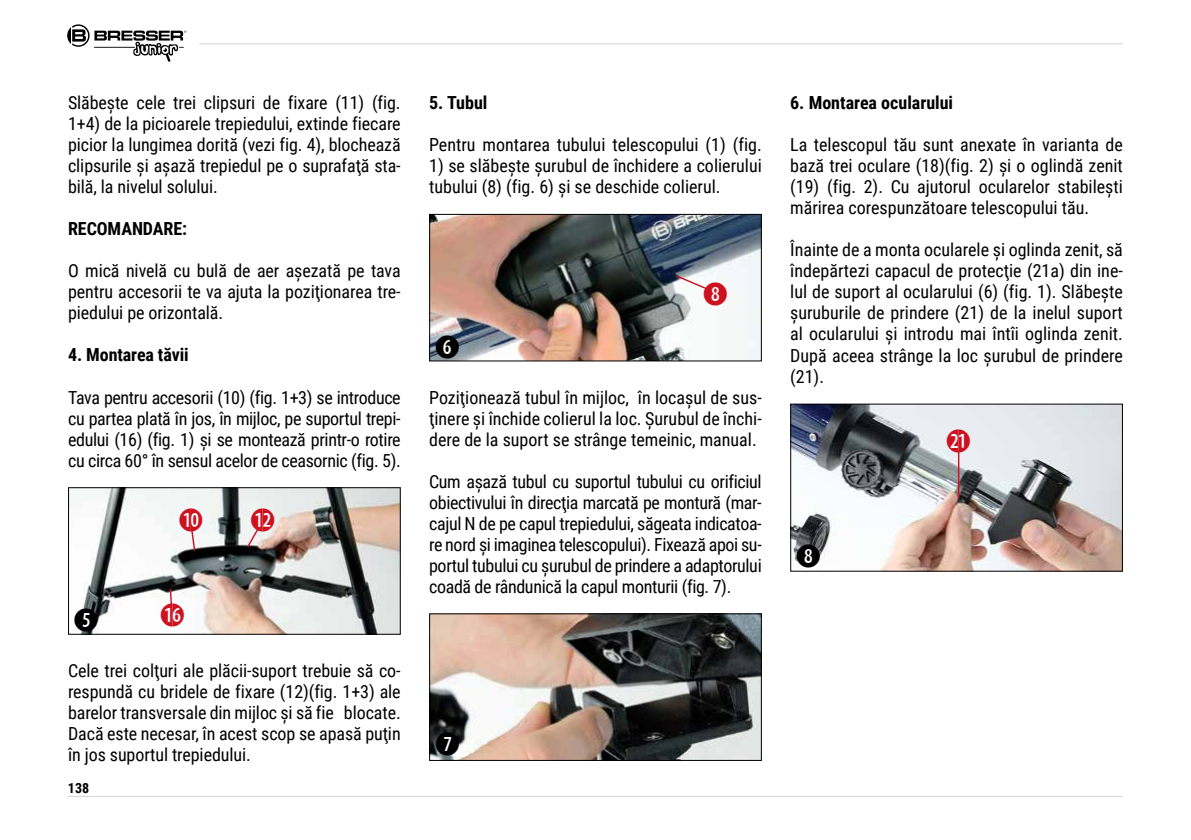
<style>
.page{position:relative;width:1191px;height:840px;background:#fff}
.page>*{position:absolute;margin:0;border:0;box-sizing:border-box;transform-origin:0 0}
.t1{font:32px "Combi Numerals Solid";color:#cc1220}
.t2{font:32px "Combi Numerals Solid";color:#000}
.t3{font:18px/21px "Roboto Condensed";letter-spacing:-.005em;color:#000;text-align:justify}
.t4{font:700 18px "Roboto Condensed";letter-spacing:-.005em;color:#000}
.t5{font:700 14px "Roboto Condensed";color:#000}
</style>
<div class="page">
<hr style="left:68px;top:795px;width:1055px;height:1px;background:#d4d4d4">
<hr style="left:199px;top:43px;width:924px;height:1px;background:#d4d4d4">
<svg style="left:67px;top:24px;width:119px;height:38px"></svg>
<img style="left:70px;top:489px;width:329px;height:143px">
<div style="left:68px;top:487px;width:333px;height:147px;border:1px solid #000"></div>
<div style="left:79px;top:609px;width:16px;height:18px;background:#fff;border-radius:50%"></div>
<div style="left:182px;top:509px;width:18px;height:21px;background:#fff;border-radius:50%"></div>
<svg style="left:190px;top:528px;width:6px;height:24px"></svg>
<div style="left:253px;top:508px;width:20px;height:21px;background:#fff;border-radius:50%"></div>
<svg style="left:246px;top:524px;width:15px;height:24px"></svg>
<svg style="left:163px;top:587px;width:20px;height:36px"></svg>
<img style="left:431px;top:216px;width:329px;height:143px">
<div style="left:429px;top:214px;width:333px;height:147px;border:1px solid #000"></div>
<div style="left:439px;top:335px;width:16px;height:19px;background:#fff;border-radius:50%"></div>
<div style="left:708px;top:283px;width:13px;height:19px;background:#fff;border-radius:50%"></div>
<svg style="left:675px;top:274px;width:32px;height:16px"></svg>
<img style="left:431px;top:615px;width:329px;height:143px">
<div style="left:429px;top:613px;width:333px;height:147px;border:1px solid #000"></div>
<div style="left:438px;top:732px;width:18px;height:20px;background:#fff;border-radius:50%"></div>
<img style="left:792px;top:405px;width:329px;height:164px">
<div style="left:790px;top:403px;width:333px;height:168px;border:1px solid #000"></div>
<div style="left:800px;top:544px;width:16px;height:19px;background:#fff;border-radius:50%"></div>
<svg style="left:948px;top:430px;width:20px;height:20px"></svg>
<hr style="left:958px;top:450px;width:1px;height:48px;background:#cc1220">
<p class="t3" style="left:68px;top:92px;width:334px">Slăbeşte cele trei clipsuri de fixare (11) (fig.<br>1+4) de la picioarele trepiedului, extinde fiecare picior la lungimea dorită (vezi fig. 4), blochează clipsurile şi aşază trepiedul pe o suprafaţă sta&shy;bilă, la nivelul solului.</p>
<p class="t4" style="left:68px;top:216px;width:120px">RECOMANDARE:</p>
<p class="t3" style="left:68px;top:260px;width:334px">O mică nivelă cu bulă de aer aşezată pe tava pentru accesorii te va ajuta la poziţionarea tre&shy;piedului pe orizontală.</p>
<p class="t4" style="left:68px;top:342px;width:122px">4. Montarea tăvii</p>
<p class="t3" style="left:68px;top:386px;width:334px">Tava pentru accesorii (10) (fig. 1+3) se introduce cu partea plată în jos, în mijloc, pe suportul trepi&shy;edului (16) (fig. 1) şi se montează printr-o rotire cu circa 60° în sensul acelor de ceasornic (fig. 5).</p>
<h1 class="t1" style="left:178px;top:501px;width:99px">1) 1@</h1>
<h1 class="t1" style="left:160px;top:596px;width:27px">1^</h1>
<p class="t3" style="left:68px;top:659px;width:334px">Cele trei colţuri ale plăcii-suport trebuie să co&shy;respundă cu bridele de fixare (12)(fig. 1+3) ale barelor transversale din mijloc şi să fie blocate.<br>Dacă este necesar, în acest scop se apasă puţin în jos suportul trepiedului.</p>
<h1 class="t2" style="left:74px;top:600px;width:27px">F</h1>
<p class="t5" style="left:68px;top:778px;width:23px">138</p>
<p class="t4" style="left:429px;top:90px;width:60px">5. Tubul</p>
<p class="t3" style="left:429px;top:134px;width:334px">Pentru montarea tubului telescopului (1) (fig.</p>
<p class="t3" style="left:429px;top:155px;width:334px">1) se slăbeşte şurubul de închidere a colierului tubului (8) (fig. 6) şi se deschide colierul.</p>
<h1 class="t2" style="left:435px;top:328px;width:27px">G</h1>
<h1 class="t1" style="left:703px;top:275px;width:27px">I</h1>
<p class="t3" style="left:429px;top:386px;width:334px">Poziţionează tubul în mijloc, în locaşul de sus&shy;ţinere şi închide colierul la loc. Şurubul de închi&shy;dere de la suport se strânge temeinic, manual.</p>
<p class="t3" style="left:429px;top:470px;width:334px">Cum aşază tubul cu suportul tubului cu orificiul obiectivului în direcţia marcată pe montură (mar&shy;cajul N de pe capul trepiedului, săgeata indicatoa&shy;re nord şi imaginea telescopului). Fixează apoi su&shy;portul tubului cu şurubul de prindere a adaptorului coadă de rândunică la capul monturii (fig. 7).</p>
<p class="t4" style="left:790px;top:90px;width:164px">6. Montarea ocularului</p>
<p class="t3" style="left:790px;top:133px;width:334px">La telescopul tău sunt anexate în varianta de bază trei oculare (18)(fig. 2) şi o oglindă zenit (19) (fig. 2). Cu ajutorul ocularelor stabileşti mărirea corespunzătoare telescopului tău.</p>
<p class="t3" style="left:790px;top:239px;width:334px">Înainte de a monta ocularele şi oglinda zenit, să îndepărtezi capacul de protecţie (21a) din ine&shy;lul de suport al ocularului (6) (fig. 1). Slăbeşte şuruburile de prindere (21) de la inelul suport al ocularului şi introdu mai întîi oglinda zenit.<br>După aceea strânge la loc şurubul de prindere (21).</p>
<h1 class="t2" style="left:795px;top:536px;width:27px">i</h1>
<h1 class="t1" style="left:945px;top:422px;width:27px">2!</h1>
<h1 class="t2" style="left:435px;top:725px;width:27px">h</h1>
</div>
